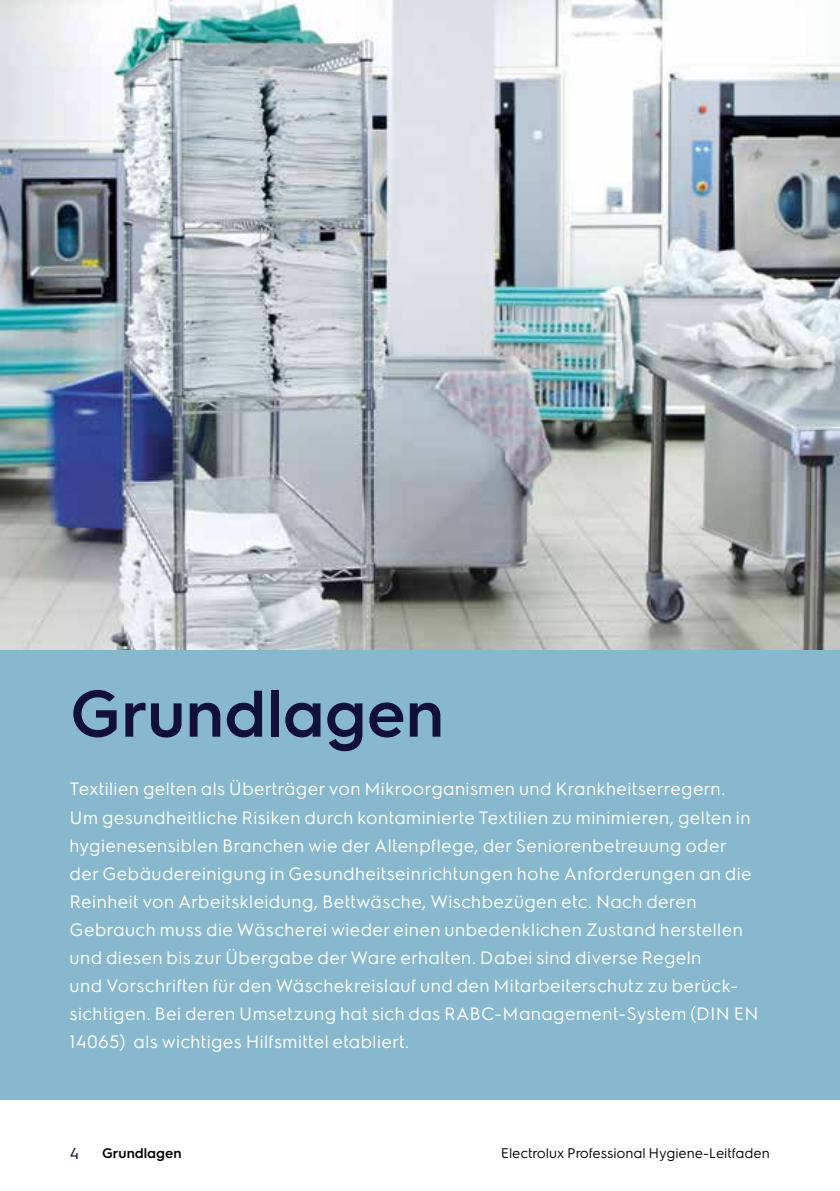
<style>
.page{position:relative;width:840px;height:1191px;background:#fff}
.page>*{position:absolute;margin:0;border:0;box-sizing:border-box;transform-origin:0 0}
.t1{font:600 66px "Electrolux Sans";color:#10103a}
.t2{font:18px/28px "Electrolux Sans";letter-spacing:.02em;color:#fff}
.t3{font:16px "Electrolux Sans";color:#10103a}
.t4{font:14px "Electrolux Sans";color:#000}
.t5{font:600 14px "Electrolux Sans";color:#000}
</style>
<div class="page">
<div style="left:0;top:646px;width:839px;height:454px;background:#88b8cd"></div>
<img style="left:0;top:0;width:839px;height:649px">
<h1 class="t1" style="left:70px;top:667px;width:375px">Grundlagen</h1>
<p class="t2" style="left:70px;top:774px;width:690px">Textilien gelten als Überträger von Mikroorganismen und Krankheitserregern.<br>Um gesundheitliche Risiken durch kontaminierte Textilien zu minimieren, gelten in hygienesensiblen Branchen wie der Altenpflege, der Seniorenbetreuung oder der Gebäudereinigung in Gesundheitseinrichtungen hohe Anforderungen an die Reinheit von Arbeitskleidung, Bettwäsche, Wischbezügen etc. Nach deren Gebrauch muss die Wäscherei wieder einen unbedenklichen Zustand herstellen und diesen bis zur Übergabe der Ware erhalten. Dabei sind diverse Regeln<br>und Vorschriften für den Wäschekreislauf und den Mitarbeiterschutz zu berück&shy;sichtigen. Bei deren Umsetzung hat sich das RABC-Management-System (DIN EN 14065) als wichtiges Hilfsmittel etabliert.</p>
<p class="t3" style="left:70px;top:1141px;width:11px">4</p>
<p class="t4" style="left:501px;top:1143px;width:270px">Electrolux Professional Hygiene-Leitfaden</p>
<p class="t5" style="left:102px;top:1143px;width:81px">Grundlagen</p>
</div>
